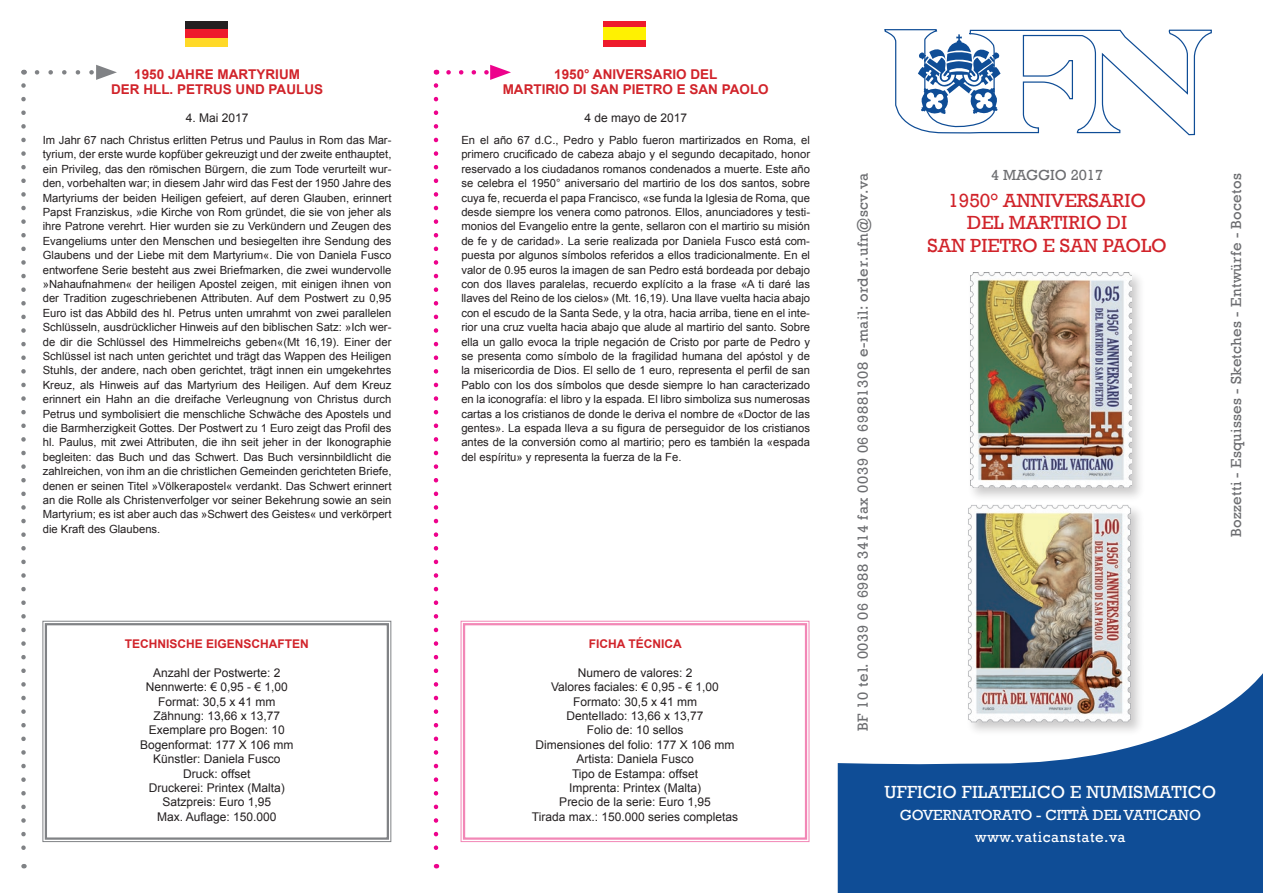
<style>
.page{position:relative;width:1263px;height:893px;background:#fff}
.page>*{position:absolute;margin:0;border:0;box-sizing:border-box;transform-origin:0 0}
.t1{font:19.5px/22.5px "Rockwell";color:#d1232a;text-align:center}
.t2{font:18px "Rockwell";letter-spacing:.01em;color:#fff}
.t3{font:15px "Rockwell";letter-spacing:.04em;color:#6c6d70}
.t4{font:15px/22.2px "Rockwell";color:#fff;text-align:center}
.t5{font:15px "Rockwell";letter-spacing:.02em;color:#6c6d70}
.t6{font:15px "Rockwell";color:#6c6d70}
.t7{font:700 13.5px/14.4px "Arial";color:#d1232a;text-align:center}
.t8{font:12px/14.4px "Arial";color:#231f20;text-align:center}
.t9{font:700 12px "Arial";color:#d1232a}
.t10{font:11.25px/14.4px "Arial";color:#231f20;text-align:justify}
</style>
<div class="page">
<svg style="left:838px;top:673px;width:425px;height:220px;fill:#0f4d96"></svg>
<div style="left:185px;top:21px;width:42px;height:9px;background:#231f20"></div>
<div style="left:185px;top:38px;width:42px;height:9px;background:#ffd928"></div>
<div style="left:185px;top:30px;width:42px;height:8px;background:#ee1b2c"></div>
<div style="left:604px;top:21px;width:42px;height:25px;background:#ee1b2c"></div>
<div style="left:604px;top:28px;width:42px;height:12px;background:#fff101"></div>
<svg style="left:21px;top:85px;width:5px;height:783px"></svg>
<svg style="left:37px;top:65px;width:80px;height:15px"></svg>
<svg style="left:434px;top:85px;width:4px;height:783px"></svg>
<svg style="left:448px;top:65px;width:63px;height:15px"></svg>
<svg style="left:884px;top:29px;width:328px;height:107px"></svg>
<svg style="left:42px;top:620px;width:350px;height:222px"></svg>
<div style="left:45px;top:623px;width:344px;height:217px;border:2px solid #808285"></div>
<svg style="left:460px;top:620px;width:350px;height:222px"></svg>
<div style="left:463px;top:623px;width:344px;height:217px;border:2px solid #f287b6"></div>
<div style="left:967px;top:270px;width:179px;height:233px;background:#231f20;opacity:.25"></div>
<img style="left:970px;top:273px;width:161px;height:215px">
<div style="left:965px;top:503px;width:181px;height:234px;background:#fdfdfd"></div>
<img style="left:956px;top:497px;width:187px;height:234px">
<p class="t7" style="left:111px;top:68px;width:214px">1950 JAHRE MARTYRIUM<br>DER HLL. PETRUS UND PAULUS</p>
<p class="t8" style="left:186px;top:111px;width:64px">4. Mai 2017</p>
<p class="t10" style="left:43px;top:133px;width:350px">Im Jahr 67 nach Christus erlitten Petrus und Paulus in Rom das Mar&shy;tyrium, der erste wurde kopfüber gekreuzigt und der zweite enthauptet, ein Privileg, das den römischen Bürgern, die zum Tode verurteilt wur&shy;den, vorbehalten war; in diesem Jahr wird das Fest der 1950 Jahre des Martyriums der beiden Heiligen gefeiert, auf deren Glauben, erinnert Papst Franziskus, »die Kirche von Rom gründet, die sie von jeher als ihre Patrone verehrt. Hier wurden sie zu Verkündern und Zeugen des Evangeliums unter den Menschen und besiegelten ihre Sendung des Glaubens und der Liebe mit dem Martyrium«. Die von Daniela Fusco entworfene Serie besteht aus zwei Briefmarken, die zwei wundervolle »Nahaufnahmen« der heiligen Apostel zeigen, mit einigen ihnen von der Tradition zugeschriebenen Attributen. Auf dem Postwert zu 0,95<br>Euro ist das Abbild des hl. Petrus unten umrahmt von zwei parallelen Schlüsseln, ausdrücklicher Hinweis auf den biblischen Satz: »Ich wer&shy;de dir die Schlüssel des Himmelreichs geben«(Mt 16,19). Einer der Schlüssel ist nach unten gerichtet und trägt das Wappen des Heiligen Stuhls, der andere, nach oben gerichtet, trägt innen ein umgekehrtes Kreuz, als Hinweis auf das Martyrium des Heiligen. Auf dem Kreuz erinnert ein Hahn an die dreifache Verleugnung von Christus durch Petrus und symbolisiert die menschliche Schwäche des Apostels und die Barmherzigkeit Gottes. Der Postwert zu 1 Euro zeigt das Profil des hl. Paulus, mit zwei Attributen, die ihn seit jeher in der Ikonographie begleiten: das Buch und das Schwert. Das Buch versinnbildlicht die zahlreichen, von ihm an die christlichen Gemeinden gerichteten Briefe, denen er seinen Titel »Völkerapostel« verdankt. Das Schwert erinnert an die Rolle als Christenverfolger vor seiner Bekehrung sowie an sein Martyrium; es ist aber auch das »Schwert des Geistes« und verkörpert die Kraft des Glaubens.</p>
<p class="t9" style="left:125px;top:636px;width:186px">TECHNISCHE EIGENSCHAFTEN</p>
<p class="t8" style="left:140px;top:665px;width:155px">Anzahl der Postwerte: 2<br>Nennwerte: € 0,95 - € 1,00<br>Format: 30,5 x 41 mm<br>Zähnung: 13,66 x 13,77<br>Exemplare pro Bogen: 10<br>Bogenformat: 177 X 106 mm<br>Künstler: Daniela Fusco<br>Druck: offset<br>Druckerei: Printex (Malta)<br>Satzpreis: Euro 1,95<br>Max. Auflage: 150.000</p>
<p class="t7" style="left:503px;top:68px;width:268px">1950° ANIVERSARIO DEL<br>MARTIRIO DI SAN PIETRO E SAN PAOLO</p>
<p class="t8" style="left:584px;top:111px;width:104px">4 de mayo de 2017</p>
<p class="t10" style="left:461px;top:133px;width:350px">En el año 67 d.C., Pedro y Pablo fueron martirizados en Roma, el primero crucificado de cabeza abajo y el segundo decapitado, honor reservado a los ciudadanos romanos condenados a muerte. Este año se celebra el 1950° aniversario del martirio de los dos santos, sobre cuya fe, recuerda el papa Francisco, «se funda la Iglesia de Roma, que desde siempre los venera como patronos. Ellos, anunciadores y testi&shy;monios del Evangelio entre la gente, sellaron con el martirio su misión de fe y de caridad». La serie realizada por Daniela Fusco está com&shy;puesta por algunos símbolos referidos a ellos tradicionalmente. En el valor de 0.95 euros la imagen de san Pedro está bordeada por debajo con dos llaves paralelas, recuerdo explícito a la frase «A ti daré las llaves del Reino de los cielos» (Mt. 16,19). Una llave vuelta hacia abajo con el escudo de la Santa Sede, y la otra, hacia arriba, tiene en el inte&shy;rior una cruz vuelta hacia abajo que alude al martirio del santo. Sobre ella un gallo evoca la triple negación de Cristo por parte de Pedro y se presenta como símbolo de la fragilidad humana del apóstol y de la misericordia de Dios. El sello de 1 euro, representa el perfil de san Pablo con los dos símbolos que desde siempre lo han caracterizado en la iconografía: el libro y la espada. El libro simboliza sus numerosas cartas a los cristianos de donde le deriva el nombre de «Doctor de las gentes». La espada lleva a su figura de perseguidor de los cristianos antes de la conversión como al martirio; pero es también la «espada del espíritu» y representa la fuerza de la Fe.</p>
<p class="t9" style="left:589px;top:636px;width:94px">FICHA TÉCNICA</p>
<p class="t8" style="left:532px;top:665px;width:208px">Numero de valores: 2<br>Valores faciales: € 0,95 - € 1,00<br>Formato: 30,5 x 41 mm<br>Dentellado: 13,66 x 13,77<br>Folio de: 10 sellos<br>Dimensiones del folio: 177 X 106 mm<br>Artista: Daniela Fusco<br>Tipo de Estampa: offset<br>Imprenta: Printex (Malta)<br>Precio de la serie: Euro 1,95<br>Tirada max.: 150.000 series completas</p>
<h3 class="t6" style="left:991px;top:166px;width:114px">4 MAGGIO 2017</h3>
<h1 class="t1" style="left:927px;top:189px;width:241px">1950° ANNIVERSARIO<br>DEL MARTIRIO DI<br>SAN PIETRO E SAN PAOLO</h1>
<h3 class="t3" style="left:854px;top:731px;width:560px;rotate:-90deg">BF 10 tel. 0039 06 6988 3414 fax 0039 06 69881308 e-mail: order.ufn@scv.va</h3>
<h3 class="t5" style="left:1227px;top:537px;width:365px;rotate:-90deg">Bozzetti - Esquisses - Sketches - Entwürfe - Bocetos</h3>
<h2 class="t2" style="left:884px;top:781px;width:333px">UFFICIO FILATELICO E NUMISMATICO</h2>
<h3 class="t4" style="left:900px;top:804px;width:303px">GOVERNATORATO - CITTÀ DEL VATICANO www.vaticanstate.va</h3>
</div>
